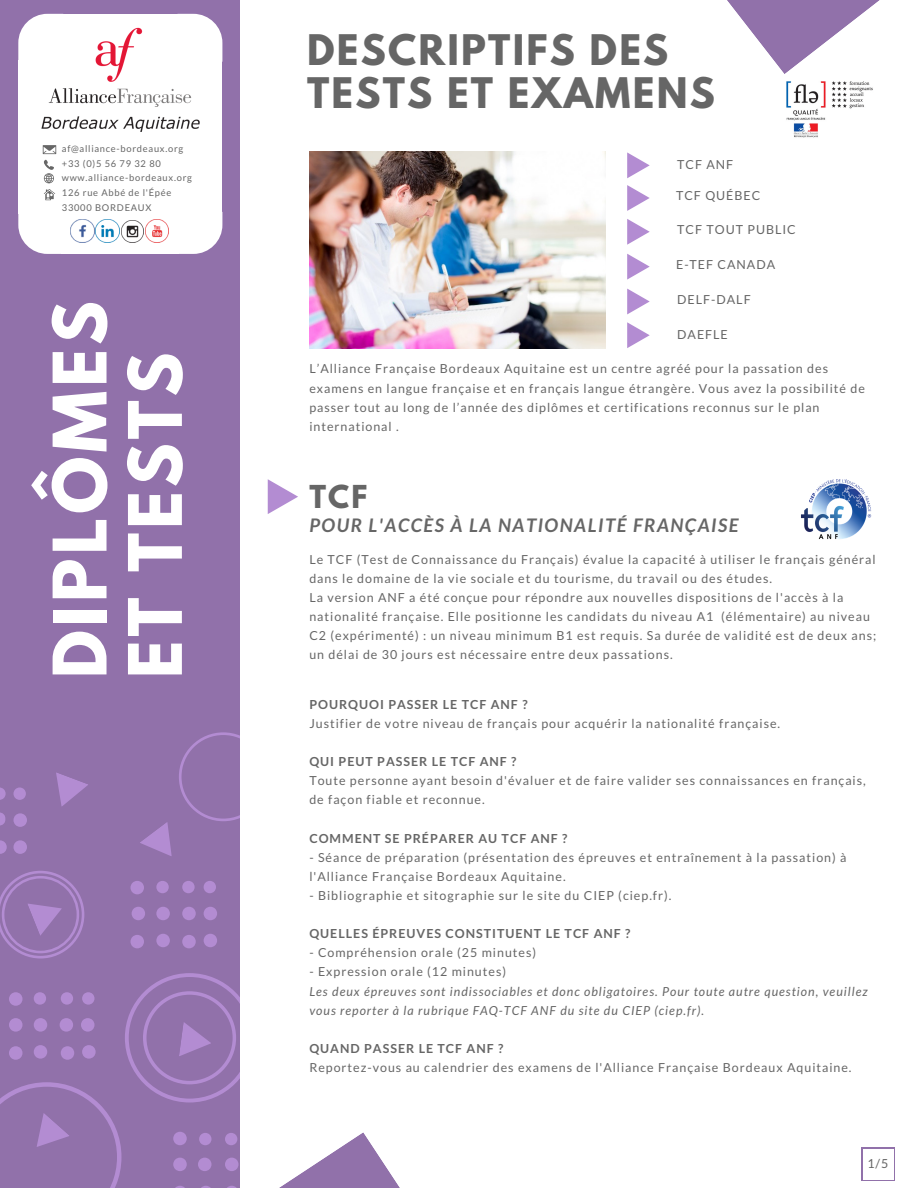
<style>
.page{position:relative;width:918px;height:1188px;background:#fff}
.page>*{position:absolute;margin:0;border:0;box-sizing:border-box;transform-origin:0 0}
.t1{font:700 65.4px/75.3px "League Spartan";letter-spacing:.06em;color:#fff}
.t2{font:700 37.35px/42.8px "League Spartan";letter-spacing:.06em;color:#666}
.t3{font:700 28.05px "League Spartan";color:#666}
.t4{font:italic 700 18.75px "Lato";letter-spacing:.08em;color:#666}
.t5{font:12.45px/19.2px "Lato";letter-spacing:.08em;color:#666}
.t6{font:italic 12.45px/19.2px "Lato";letter-spacing:.08em;color:#666}
.t7{font:700 12.45px "Lato";letter-spacing:.08em;color:#666}
.t8{font:9.3px/14.7px "Lato";letter-spacing:.08em;color:#666}
</style>
<div class="page">
<div style="left:0;top:0;width:240px;height:973px;background:#9171aa"></div>
<svg style="left:216px;top:14px;width:6px;height:46px"></svg>
<div style="left:177px;top:60px;width:45px;height:153px;background:#fff"></div>
<div style="left:62px;top:60px;width:117px;height:153px;background:#fff"></div>
<svg style="left:18px;top:14px;width:7px;height:46px"></svg>
<div style="left:18px;top:60px;width:45px;height:153px;background:#fff"></div>
<div style="left:62px;top:212px;width:117px;height:42px;background:#fff"></div>
<svg style="left:18px;top:213px;width:44px;height:41px"></svg>
<svg style="left:179px;top:213px;width:43px;height:41px"></svg>
<svg style="left:43px;top:145px;width:13px;height:9px"></svg>
<svg style="left:44px;top:189px;width:11px;height:11px"></svg>
<svg style="left:44px;top:160px;width:10px;height:23px"></svg>
<svg style="left:727px;top:0;width:153px;height:74px"></svg>
<svg style="left:279px;top:1132px;width:121px;height:56px"></svg>
<svg style="left:0;top:871px;width:84px;height:87px"></svg>
<svg style="left:182px;top:907px;width:14px;height:13px"></svg>
<svg style="left:204px;top:907px;width:13px;height:13px"></svg>
<svg style="left:156px;top:907px;width:14px;height:13px"></svg>
<svg style="left:132px;top:907px;width:13px;height:13px"></svg>
<svg style="left:130px;top:935px;width:14px;height:13px"></svg>
<svg style="left:156px;top:934px;width:14px;height:13px"></svg>
<svg style="left:182px;top:935px;width:14px;height:13px"></svg>
<svg style="left:204px;top:934px;width:13px;height:13px"></svg>
<svg style="left:130px;top:881px;width:14px;height:13px"></svg>
<svg style="left:156px;top:881px;width:13px;height:12px"></svg>
<svg style="left:182px;top:881px;width:13px;height:12px"></svg>
<svg style="left:204px;top:881px;width:12px;height:12px"></svg>
<svg style="left:0;top:812px;width:6px;height:14px"></svg>
<svg style="left:14px;top:813px;width:13px;height:14px"></svg>
<svg style="left:0;top:840px;width:7px;height:14px"></svg>
<svg style="left:14px;top:840px;width:13px;height:14px"></svg>
<svg style="left:0;top:788px;width:6px;height:12px"></svg>
<svg style="left:14px;top:788px;width:12px;height:12px"></svg>
<svg style="left:45px;top:772px;width:44px;height:41px"></svg>
<svg style="left:139px;top:732px;width:101px;height:135px"></svg>
<svg style="left:0;top:973px;width:240px;height:215px"></svg>
<img style="left:25px;top:3px;width:191px;height:129px">
<hr style="left:862px;top:1149px;width:1px;height:31px;background:#9171aa">
<hr style="left:894px;top:1149px;width:1px;height:31px;background:#9171aa">
<hr style="left:863px;top:1180px;width:32px;height:1px;background:#9171aa">
<hr style="left:863px;top:1148px;width:32px;height:1px;background:#9171aa">
<img style="left:801px;top:479px;width:71px;height:60px">
<img style="left:786px;top:81px;width:87px;height:57px">
<img style="left:122px;top:219px;width:47px;height:24px">
<img style="left:96px;top:219px;width:23px;height:24px">
<img style="left:71px;top:219px;width:23px;height:24px">
<img style="left:309px;top:152px;width:296px;height:197px">
<svg style="left:627px;top:152px;width:23px;height:26px"></svg>
<svg style="left:627px;top:322px;width:23px;height:26px"></svg>
<svg style="left:627px;top:185px;width:23px;height:26px"></svg>
<svg style="left:627px;top:219px;width:23px;height:26px"></svg>
<svg style="left:627px;top:254px;width:23px;height:26px"></svg>
<svg style="left:627px;top:289px;width:23px;height:25px"></svg>
<svg style="left:268px;top:479px;width:30px;height:35px"></svg>
<p class="t8" style="left:62px;top:141px;width:132px">af@alliance-bordeaux.org +33 (0)5 56 79 32 80 www.alliance-bordeaux.org<br>126 rue Abbé de l'Épée<br>33000 BORDEAUX</p>
<h1 class="t1" style="left:51px;top:678px;width:379px;rotate:-90deg">DIPLÔMES<br>ET TESTS</h1>
<h2 class="t2" style="left:307px;top:33px;width:409px">DESCRIPTIFS DES<br>TESTS ET EXAMENS</h2>
<p class="t5" style="left:677px;top:154px;width:58px">TCF ANF</p>
<p class="t5" style="left:676px;top:186px;width:86px">TCF QUÉBEC</p>
<p class="t5" style="left:677px;top:219px;width:120px">TCF TOUT PUBLIC</p>
<p class="t5" style="left:676px;top:254px;width:101px">E-TEF CANADA</p>
<p class="t5" style="left:677px;top:289px;width:75px">DELF-DALF</p>
<p class="t5" style="left:677px;top:324px;width:52px">DAEFLE</p>
<p class="t5" style="left:309px;top:359px;width:557px">L’Alliance Française Bordeaux Aquitaine est un centre agréé pour la passation des examens en langue française et en français langue étrangère. Vous avez la possibilité de passer tout au long de l’année des diplômes et certifications reconnus sur le plan international .</p>
<h3 class="t3" style="left:309px;top:483px;width:60px">TCF</h3>
<h3 class="t4" style="left:309px;top:514px;width:431px">POUR L'ACCÈS À LA NATIONALITÉ FRANÇAISE</h3>
<p class="t5" style="left:309px;top:549px;width:568px">Le TCF (Test de Connaissance du Français) évalue la capacité à utiliser le français général dans le domaine de la vie sociale et du tourisme, du travail ou des études.<br>La version ANF a été conçue pour répondre aux nouvelles dispositions de l'accès à la nationalité française. Elle positionne les candidats du niveau A1 (élémentaire) au niveau C2 (expérimenté) : un niveau minimum B1 est requis. Sa durée de validité est de deux ans; un délai de 30 jours est nécessaire entre deux passations.</p>
<p class="t7" style="left:309px;top:696px;width:220px">POURQUOI PASSER LE TCF ANF ?</p>
<p class="t5" style="left:309px;top:713px;width:472px">Justifier de votre niveau de français pour acquérir la nationalité française.</p>
<p class="t7" style="left:309px;top:754px;width:209px">QUI PEUT PASSER LE TCF ANF ?</p>
<p class="t5" style="left:309px;top:771px;width:558px">Toute personne ayant besoin d'évaluer et de faire valider ses connaissances en français, de façon fiable et reconnue.</p>
<p class="t7" style="left:309px;top:830px;width:260px">COMMENT SE PRÉPARER AU TCF ANF ?</p>
<p class="t5" style="left:309px;top:847px;width:539px">- Séance de préparation (présentation des épreuves et entraînement à la passation) à l'Alliance Française Bordeaux Aquitaine.</p>
<p class="t5" style="left:309px;top:885px;width:364px">- Bibliographie et sitographie sur le site du CIEP (ciep.fr).</p>
<p class="t7" style="left:309px;top:926px;width:323px">QUELLES ÉPREUVES CONSTITUENT LE TCF ANF ?</p>
<p class="t5" style="left:309px;top:943px;width:228px">- Compréhension orale (25 minutes)</p>
<p class="t5" style="left:309px;top:962px;width:198px">- Expression orale (12 minutes)</p>
<p class="t6" style="left:309px;top:981px;width:560px">Les deux épreuves sont indissociables et donc obligatoires. Pour toute autre question, veuillez vous reporter à la rubrique FAQ-TCF ANF du site du CIEP (ciep.fr).</p>
<p class="t7" style="left:309px;top:1041px;width:196px">QUAND PASSER LE TCF ANF ?</p>
<p class="t5" style="left:309px;top:1058px;width:544px">Reportez-vous au calendrier des examens de l'Alliance Française Bordeaux Aquitaine.</p>
<p class="t5" style="left:867px;top:1153px;width:23px">1/5</p>
</div>
